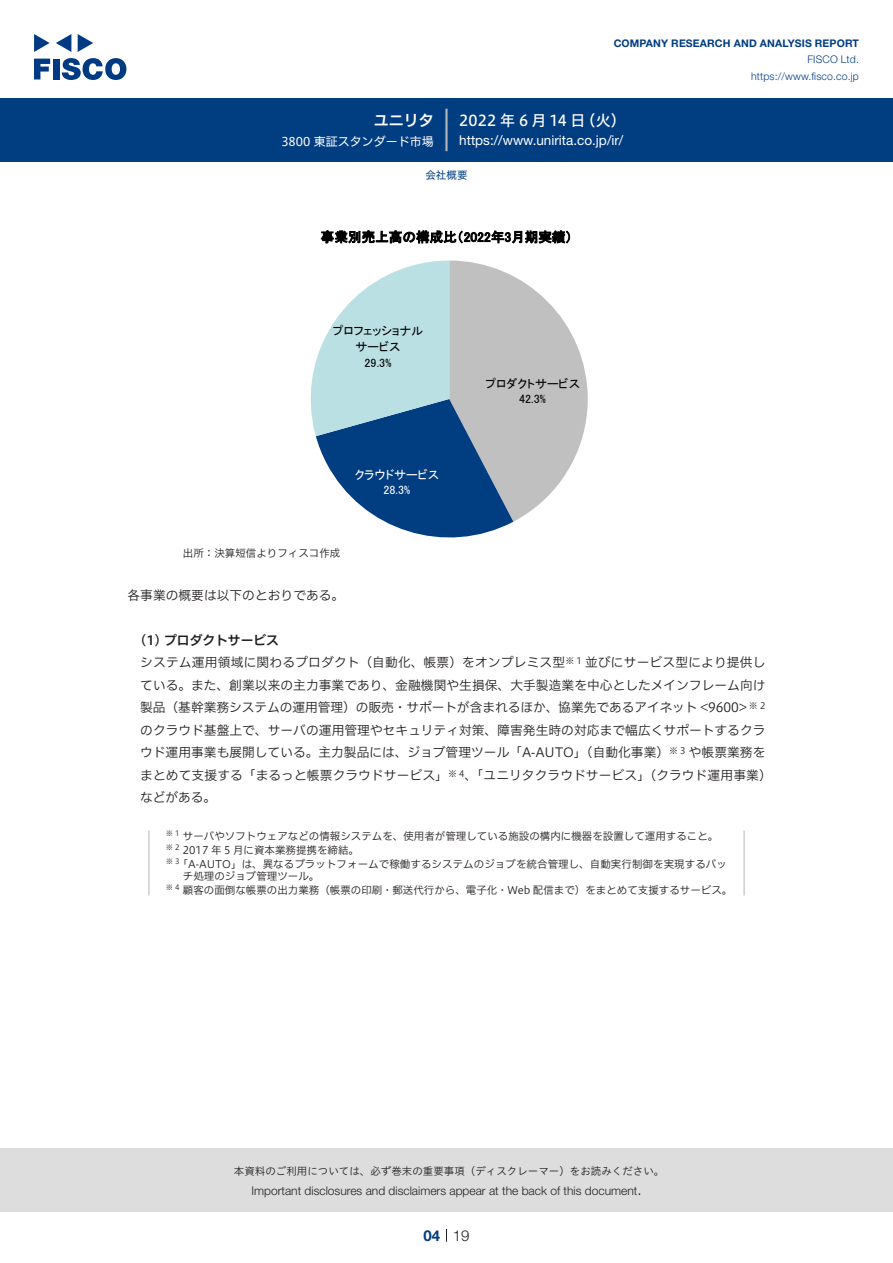
<style>
.page{position:relative;width:893px;height:1263px;background:#fff}
.page>*{position:absolute;margin:0;border:0;box-sizing:border-box;transform-origin:0 0}
.t1{font:15px "Hiragino UD Sans F Std N W5";letter-spacing:.005em;color:#fff}
.t2{font:15px "Hiragino UD Sans F Std N W6";color:#fff}
.t3{font:300 15px "Helvetica Neue LT Std";color:#231f20}
.t4{font:700 15px "Helvetica Neue LT Std";color:#003d81}
.t5{font:13.5px "Helvetica Neue LT Std";color:#fff}
.t6{font:13.5px "MS P Gothic";letter-spacing:.005em;color:#000}
.t7{font:12.75px/22.5px "Hiragino UD Sans F Std N W3";color:#231f20}
.t8{font:12.75px "Hiragino UD Sans F Std N W6";color:#231f20}
.t9{font:300 12px "Helvetica Neue LT Std";color:#231f20}
.t10{font:12px/15.6px "MS P Gothic";color:#000;text-align:center}
.t11{font:12px "Hiragino UD Sans F Std N W4";color:#fff}
.t12{font:12px/15.6px "MS P Gothic";color:#fff;text-align:center}
.t13{font:10.5px "Hiragino UD Sans F Std N W3";color:#231f20}
.t14{font:10.5px "Hiragino UD Sans Std W3";color:#231f20}
.t15{font:700 10.5px "Helvetica Neue LT Std";letter-spacing:.015em;color:#003d81}
.t16{font:300 10.5px/16.5px "Helvetica Neue LT Std";letter-spacing:.015em;color:#003d81;text-align:right}
.t17{font:10.5px "Hiragino UD Sans F Std N W4";color:#003d81}
.t18{font:8.85px "Hiragino UD Sans F Std N W3";color:#231f20}
.t19{font:7.35px "Hiragino UD Sans F Std N W3";color:#231f20}
</style>
<div class="page">
<div style="left:0;top:1148px;width:893px;height:64px;background:#ddd"></div>
<svg style="left:34px;top:59px;width:16px;height:20px"></svg>
<div style="left:53px;top:59px;width:6px;height:20px;background:#003a83"></div>
<svg style="left:62px;top:58px;width:64px;height:22px"></svg>
<svg style="left:34px;top:34px;width:16px;height:18px"></svg>
<svg style="left:78px;top:34px;width:15px;height:18px"></svg>
<svg style="left:56px;top:34px;width:15px;height:18px"></svg>
<div style="left:0;top:98px;width:893px;height:64px;background:#003d81"></div>
<hr style="left:445px;top:109px;width:3px;height:42px;background:#b5b5b6">
<svg style="left:446px;top:1229px;width:1px;height:13px"></svg>
<svg style="left:310px;top:261px;width:278px;height:277px"></svg>
<hr style="left:148px;top:830px;width:2px;height:65px;background:#d3d3d3">
<hr style="left:743px;top:830px;width:2px;height:65px;background:#d3d3d3">
<p class="t2" style="left:374px;top:109px;width:62px">ユニリタ</p>
<p class="t11" style="left:281px;top:132px;width:154px">3800 東証スタンダード市場</p>
<p class="t15" style="left:614px;top:37px;width:247px">COMPANY RESEARCH AND ANALYSIS REPORT</p>
<p class="t16" style="left:751px;top:51px;width:109px">FISCO Ltd. https://www.fisco.co j p.</p>
<p class="t1" style="left:581px;top:109px;width:47px">（火(</p>
<p class="t1" style="left:459px;top:109px;width:128px">2022 年 6 月 14 日</p>
<p class="t5" style="left:459px;top:132px;width:166px">https://www.unirita. c o j p. /i r/</p>
<p class="t17" style="left:425px;top:167px;width:43px">会社概要</p>
<p class="t6" style="left:321px;top:230px;width:253px">事業別売上高の構成比（2022年3月期実績(</p>
<p class="t10" style="left:333px;top:323px;width:92px">プロフェッショナルサービス<br>29.3%</p>
<p class="t12" style="left:355px;top:466px;width:86px">クラウドサービス<br>28.3%</p>
<p class="t13" style="left:183px;top:545px;width:159px">出所：決算短信よりフィスコ作成</p>
<p class="t7" style="left:128px;top:583px;width:218px">各事業の概要は以下のとおりである。</p>
<p class="t8" style="left:140px;top:630px;width:140px">1( ) プロダクトサービス</p>
<p class="t10" style="left:485px;top:375px;width:96px">プロダクトサービス<br>42.3%</p>
<p class="t7" style="left:140px;top:650px;width:627px">システム運用領域に関わるプロダクト（自動化、帳票）をオンプレミス型<br>ている。また、創業以来の主力事業であり、金融機関や生損保、大手製造業を中心としたメインフレーム向け</p>
<p class="t18" style="left:749px;top:699px;width:18px">※2</p>
<p class="t7" style="left:585px;top:650px;width:182px">並びにサービス型により提供し</p>
<p class="t18" style="left:565px;top:654px;width:18px">※1</p>
<p class="t7" style="left:140px;top:695px;width:608px">製品（基幹業務システムの運用管理）の販売・サポートが含まれるほか、協業先であるアイネット &gt;9600&lt;</p>
<p class="t7" style="left:140px;top:718px;width:627px">のクラウド基盤上で、サーバの運用管理やセキュリティ対策、障害発生時の対応まで幅広くサポートするクラ</p>
<p class="t7" style="left:689px;top:740px;width:78px">や帳票業務を</p>
<p class="t7" style="left:464px;top:740px;width:309px;text-indent:-324px">ウド運用事業も展開している。主力製品には、ジョブ管理ツール「A-AUTO」（自動化事業）<sup>※<br></sup>、「ユニリタクラウドサービス」（クラウド運用事業(</p>
<p class="t18" style="left:680px;top:744px;width:7px">3</p>
<p class="t7" style="left:140px;top:763px;width:318px">まとめて支援する「まるっと帳票クラウドサービス」<sup>※</sup>などがある。</p>
<p class="t18" style="left:459px;top:767px;width:7px">4</p>
<p class="t19" style="left:166px;top:827px;width:15px">※1</p>
<p class="t13" style="left:183px;top:828px;width:537px">サーバやソフトウェアなどの情報システムを、使用者が管理している施設の構内に機器を設置して運用すること。</p>
<p class="t19" style="left:166px;top:841px;width:15px">※2</p>
<p class="t13" style="left:183px;top:842px;width:178px">2017 年 5 月に資本業務提携を締結。</p>
<p class="t19" style="left:166px;top:855px;width:9px">※</p>
<p class="t13" style="left:175px;top:856px;width:553px">「<sup>3</sup> A-AUTO」は、異なるプラットフォームで稼働するシステムのジョブを統合管理し、自動実行制御を実現するバッ</p>
<p class="t13" style="left:183px;top:868px;width:138px">チ処理のジョブ管理ツール。</p>
<p class="t19" style="left:166px;top:882px;width:15px">※4</p>
<p class="t13" style="left:183px;top:882px;width:551px">顧客の面倒な帳票の出力業務（帳票の印刷・郵送代行から、電子化・Web 配信まで）をまとめて支援するサービス。</p>
<p class="t14" style="left:234px;top:1163px;width:432px">本資料のご利用については、必ず巻末の重要事項（ディスクレーマー）をお読みください。</p>
<p class="t3" style="left:637px;top:1180px;width:6px">.</p>
<p class="t9" style="left:251px;top:1183px;width:387px">Important disclosures and disclaimers appear at the back of this document</p>
<p class="t4" style="left:423px;top:1226px;width:18px">04</p>
<p class="t3" style="left:453px;top:1226px;width:18px">19</p>
</div>
